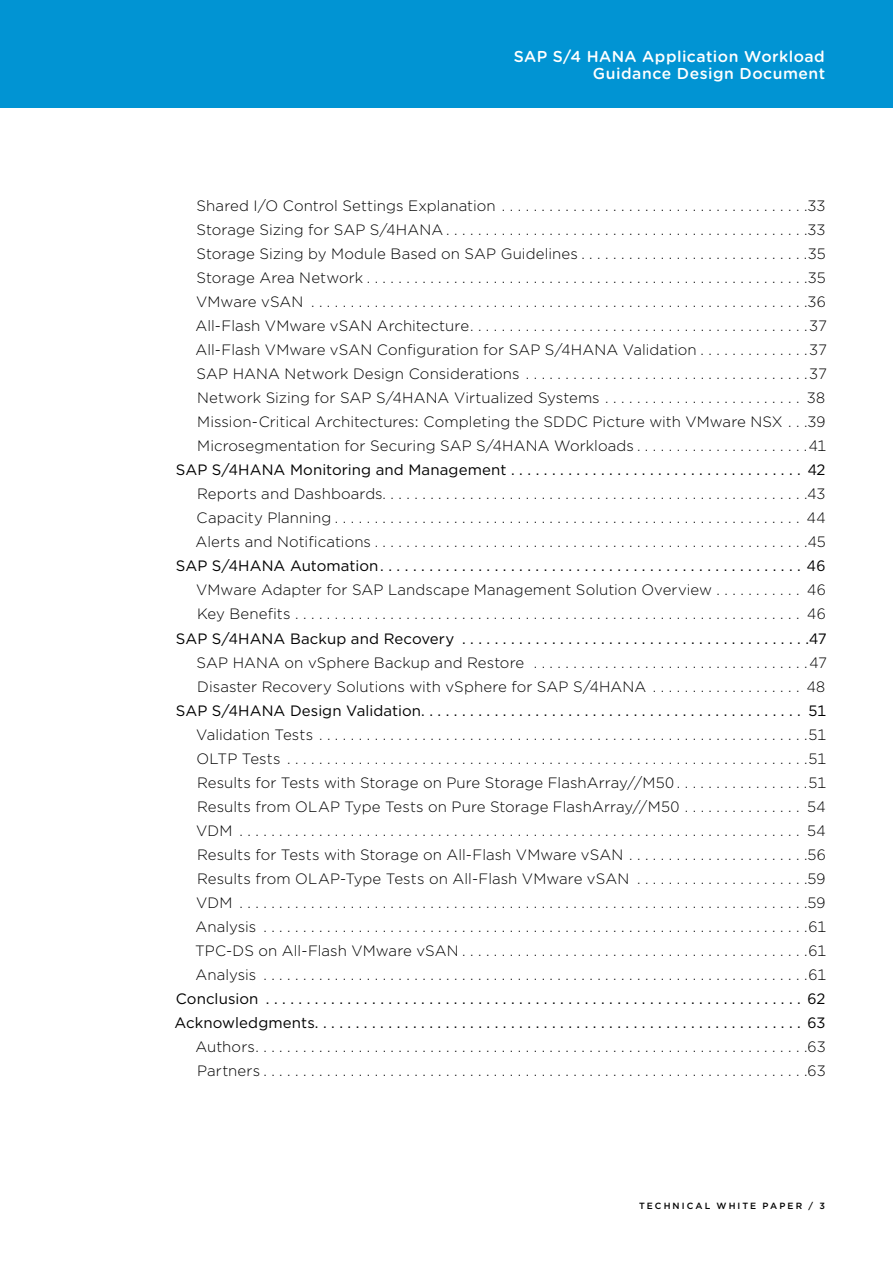
<style>
.page{position:relative;width:893px;height:1263px;background:#fff}
.page>*{position:absolute;margin:0;border:0;box-sizing:border-box;transform-origin:0 0}
.t1{font:500 15.75px/17.2px "Gotham Rounded";letter-spacing:.03em;color:#fff;text-align:right}
.t2{font:300 15px/24px "Gotham";letter-spacing:.005em;color:#000}
.t3{font:15px/24px "Gotham";letter-spacing:.01em;color:#000}
.t4{font:500 9px "Gotham";color:#000}
</style>
<div class="page">
<div style="left:0;top:0;width:893px;height:108px;background:#0194d3"></div>
<p class="t1" style="left:514px;top:47px;width:313px">SAP S/4 HANA Application Workload<br>Guidance Design Document</p>
<p class="t2" style="left:195px;top:194px;width:633px">Shared I/O Control Settings Explanation . . . . . . . . . . . . . . . . . . . . . . . . . . . . . . . . . . . . . . 33<br>Storage Sizing for SAP S/4HANA . . . . . . . . . . . . . . . . . . . . . . . . . . . . . . . . . . . . . . . . . . . . . 33<br>Storage Sizing by Module Based on SAP Guidelines . . . . . . . . . . . . . . . . . . . . . . . . . . . . 35<br>Storage Area Network . . . . . . . . . . . . . . . . . . . . . . . . . . . . . . . . . . . . . . . . . . . . . . . . . . . . . . . 35<br>VMware vSAN . . . . . . . . . . . . . . . . . . . . . . . . . . . . . . . . . . . . . . . . . . . . . . . . . . . . . . . . . . . . . . 36<br>All-Flash VMware vSAN Architecture . . . . . . . . . . . . . . . . . . . . . . . . . . . . . . . . . . . . . . . . . . 37<br>All-Flash VMware vSAN Configuration for SAP S/4HANA Validation . . . . . . . . . . . . . 37<br>SAP HANA Network Design Considerations . . . . . . . . . . . . . . . . . . . . . . . . . . . . . . . . . . . 37<br>Network Sizing for SAP S/4HANA Virtualized Systems . . . . . . . . . . . . . . . . . . . . . . . . . 38<br>Mission-Critical Architectures: Completing the SDDC Picture with VMware NSX . . 39<br>Microsegmentation for Securing SAP S/4HANA Workloads . . . . . . . . . . . . . . . . . . . . . 41</p>
<p class="t3" style="left:176px;top:458px;width:651px">SAP S/4HANA Monitoring and Management . . . . . . . . . . . . . . . . . . . . . . . . . . . . . . . . . . . . 42</p>
<p class="t2" style="left:195px;top:482px;width:632px;text-align:justify">Reports and Dashboards......................................................43<br>Capacity Planning . . . . . . . . . . . . . . . . . . . . . . . . . . . . . . . . . . . . . . . . . . . . . . . . . . . . . . . . . . . 44<br>Alerts and Notifications . . . . . . . . . . . . . . . . . . . . . . . . . . . . . . . . . . . . . . . . . . . . . . . . . . . . . . 45</p>
<p class="t3" style="left:176px;top:554px;width:651px">SAP S/4HANA Automation . . . . . . . . . . . . . . . . . . . . . . . . . . . . . . . . . . . . . . . . . . . . . . . . . . . . 46</p>
<p class="t2" style="left:196px;top:578px;width:631px">VMware Adapter for SAP Landscape Management Solution Overview . . . . . . . . . . . 46<br>Key Benefits . . . . . . . . . . . . . . . . . . . . . . . . . . . . . . . . . . . . . . . . . . . . . . . . . . . . . . . . . . . . . . . . 46</p>
<p class="t3" style="left:176px;top:626px;width:652px">SAP S/4HANA Backup and Recovery . . . . . . . . . . . . . . . . . . . . . . . . . . . . . . . . . . . . . . . . . . 47</p>
<p class="t2" style="left:197px;top:650px;width:632px">SAP HANA on vSphere Backup and Restore . . . . . . . . . . . . . . . . . . . . . . . . . . . . . . . . . . 47<br>Disaster Recovery Solutions with vSphere for SAP S/4HANA . . . . . . . . . . . . . . . . . . . 48</p>
<p class="t3" style="left:176px;top:698px;width:652px">SAP S/4HANA Design Validation . . . . . . . . . . . . . . . . . . . . . . . . . . . . . . . . . . . . . . . . . . . . . . . 51</p>
<p class="t2" style="left:195px;top:722px;width:633px;text-align:justify">Validation Tests . . . . . . . . . . . . . . . . . . . . . . . . . . . . . . . . . . . . . . . . . . . . . . . . . . . . . . . . . . . . . 51<br>OLTP Tests . . . . . . . . . . . . . . . . . . . . . . . . . . . . . . . . . . . . . . . . . . . . . . . . . . . . . . . . . . . . . . . . . 51<br>Results for Tests with Storage on Pure Storage FlashArray//M50 . . . . . . . . . . . . . . . . 51<br>Results from OLAP Type Tests on Pure Storage FlashArray//M50 . . . . . . . . . . . . . . . 54<br>VDM . . . . . . . . . . . . . . . . . . . . . . . . . . . . . . . . . . . . . . . . . . . . . . . . . . . . . . . . . . . . . . . . . . . . . . . 54<br>Results for Tests with Storage on All-Flash VMware vSAN . . . . . . . . . . . . . . . . . . . . . . 56<br>Results from OLAP-Type Tests on All-Flash VMware vSAN . . . . . . . . . . . . . . . . . . . . . 59<br>VDM . . . . . . . . . . . . . . . . . . . . . . . . . . . . . . . . . . . . . . . . . . . . . . . . . . . . . . . . . . . . . . . . . . . . . . . 59<br>Analysis . . . . . . . . . . . . . . . . . . . . . . . . . . . . . . . . . . . . . . . . . . . . . . . . . . . . . . . . . . . . . . . . . . . . 61<br>TPC-DS on All-Flash VMware vSAN . . . . . . . . . . . . . . . . . . . . . . . . . . . . . . . . . . . . . . . . . . . 61<br>Analysis . . . . . . . . . . . . . . . . . . . . . . . . . . . . . . . . . . . . . . . . . . . . . . . . . . . . . . . . . . . . . . . . . . . . 61</p>
<p class="t3" style="left:175px;top:986px;width:653px">Conclusion . . . . . . . . . . . . . . . . . . . . . . . . . . . . . . . . . . . . . . . . . . . . . . . . . . . . . . . . . . . . . . . . . . 62<br>Acknowledgments . . . . . . . . . . . . . . . . . . . . . . . . . . . . . . . . . . . . . . . . . . . . . . . . . . . . . . . . . . . . 63</p>
<p class="t2" style="left:195px;top:1034px;width:632px">Authors . . . . . . . . . . . . . . . . . . . . . . . . . . . . . . . . . . . . . . . . . . . . . . . . . . . . . . . . . . . . . . . . . . . . . 63<br>Partners . . . . . . . . . . . . . . . . . . . . . . . . . . . . . . . . . . . . . . . . . . . . . . . . . . . . . . . . . . . . . . . . . . . . 63</p>
<p class="t4" style="left:639px;top:1200px;width:9px">TECHNIC</p>
<p class="t4" style="left:696px;top:1200px;width:41px">AL WHITE</p>
<p class="t4" style="left:763px;top:1200px;width:64px">PAPE R / 3</p>
</div>
